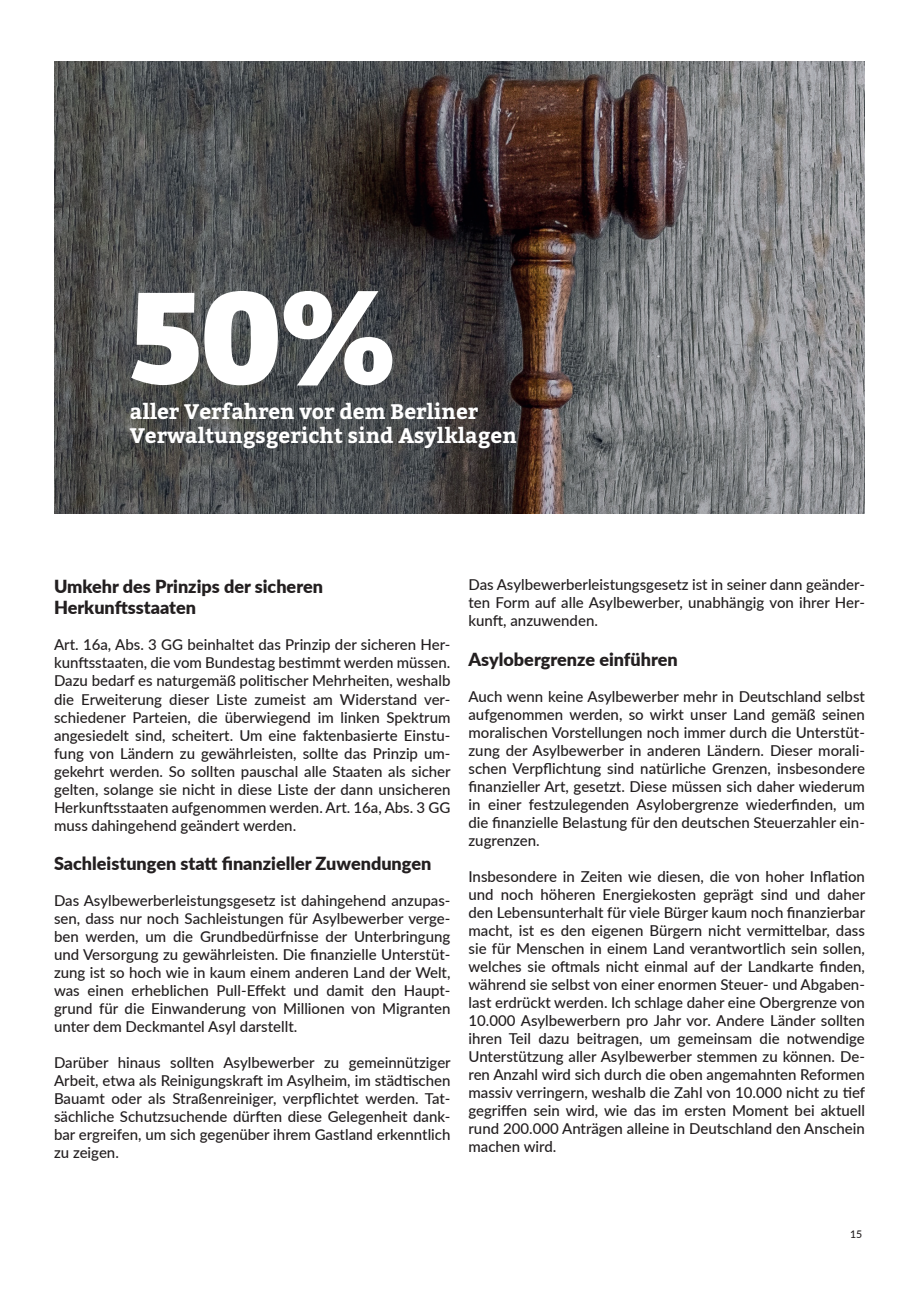
<style>
.page{position:relative;width:919px;height:1289px;background:#fff}
.page>*{position:absolute;margin:0;border:0;box-sizing:border-box;transform-origin:0 0}
.t1{font:100 127.5px "Bitter";color:#fff}
.t2{font:700 21px/24px "Bitter";color:#fff}
.t3{font:900 18px/21.6px "Lato";color:#231f20}
.t4{font:500 15px/18px "Lato";color:#231f20;text-align:justify}
.t5{font:500 10.5px "Lato";color:#231f20}
</style>
<div class="page">
<img style="left:54px;top:61px;width:810px;height:452px">
<h1 class="t1" style="left:130px;top:258px;width:266px">50%</h1>
<h2 class="t2" style="left:130px;top:400px;width:388px">aller Verfahren vor dem Berliner<br>Verwaltungsgericht sind Asylklagen</h2>
<p class="t3" style="left:54px;top:574px;width:270px">Umkehr des Prinzips der sicheren<br>Herkunftsstaaten</p>
<p class="t4" style="left:54px;top:635px;width:398px">Art. 16a, Abs. 3 GG beinhaltet das Prinzip der sicheren Her&shy;kunftsstaaten, die vom Bundestag bestimmt werden müssen.<br>Dazu bedarf es naturgemäß politischer Mehrheiten, weshalb die Erweiterung dieser Liste zumeist am Widerstand ver&shy;schiedener Parteien, die überwiegend im linken Spektrum angesiedelt sind, scheitert. Um eine faktenbasierte Einstu&shy;fung von Ländern zu gewährleisten, sollte das Prinzip um&shy;gekehrt werden. So sollten pauschal alle Staaten als sicher gelten, solange sie nicht in diese Liste der dann unsicheren Herkunftsstaaten aufgenommen werden. Art. 16a, Abs. 3 GG muss dahingehend geändert werden.</p>
<p class="t3" style="left:54px;top:852px;width:379px">Sachleistungen statt finanzieller Zuwendungen</p>
<p class="t4" style="left:54px;top:891px;width:398px">Das Asylbewerberleistungsgesetz ist dahingehend anzupas&shy;sen, dass nur noch Sachleistungen für Asylbewerber verge&shy;ben werden, um die Grundbedürfnisse der Unterbringung und Versorgung zu gewährleisten. Die finanzielle Unterstüt&shy;zung ist so hoch wie in kaum einem anderen Land der Welt, was einen erheblichen Pull-Effekt und damit den Haupt&shy;grund für die Einwanderung von Millionen von Migranten unter dem Deckmantel Asyl darstellt.</p>
<p class="t4" style="left:54px;top:1053px;width:398px">Darüber hinaus sollten Asylbewerber zu gemeinnütziger Arbeit, etwa als Reinigungskraft im Asylheim, im städtischen Bauamt oder als Straßenreiniger, verpflichtet werden. Tat&shy;sächliche Schutzsuchende dürften diese Gelegenheit dank&shy;bar ergreifen, um sich gegenüber ihrem Gastland erkenntlich zu zeigen.</p>
<p class="t4" style="left:468px;top:575px;width:398px">Das Asylbewerberleistungsgesetz ist in seiner dann geänder&shy;ten Form auf alle Asylbewerber, unabhängig von ihrer Her&shy;kunft, anzuwenden.</p>
<p class="t3" style="left:468px;top:648px;width:211px">Asylobergrenze einführen</p>
<p class="t4" style="left:468px;top:687px;width:398px">Auch wenn keine Asylbewerber mehr in Deutschland selbst aufgenommen werden, so wirkt unser Land gemäß seinen moralischen Vorstellungen noch immer durch die Unterstüt&shy;zung der Asylbewerber in anderen Ländern. Dieser morali&shy;schen Verpflichtung sind natürliche Grenzen, insbesondere finanzieller Art, gesetzt. Diese müssen sich daher wiederum in einer festzulegenden Asylobergrenze wiederfinden, um die finanzielle Belastung für den deutschen Steuerzahler ein&shy;zugrenzen.</p>
<p class="t4" style="left:468px;top:867px;width:398px">Insbesondere in Zeiten wie diesen, die von hoher Inflation und noch höheren Energiekosten geprägt sind und daher den Lebensunterhalt für viele Bürger kaum noch finanzierbar macht, ist es den eigenen Bürgern nicht vermittelbar, dass sie für Menschen in einem Land verantwortlich sein sollen, welches sie oftmals nicht einmal auf der Landkarte finden, während sie selbst von einer enormen Steuer- und Abgaben&shy;last erdrückt werden. Ich schlage daher eine Obergrenze von 10.000 Asylbewerbern pro Jahr vor. Andere Länder sollten ihren Teil dazu beitragen, um gemeinsam die notwendige Unterstützung aller Asylbewerber stemmen zu können. De&shy;ren Anzahl wird sich durch die oben angemahnten Reformen massiv verringern, weshalb die Zahl von 10.000 nicht zu tief gegriffen sein wird, wie das im ersten Moment bei aktuell rund 200.000 Anträgen alleine in Deutschland den Anschein machen wird.</p>
<p class="t5" style="left:850px;top:1226px;width:14px">15</p>
</div>
